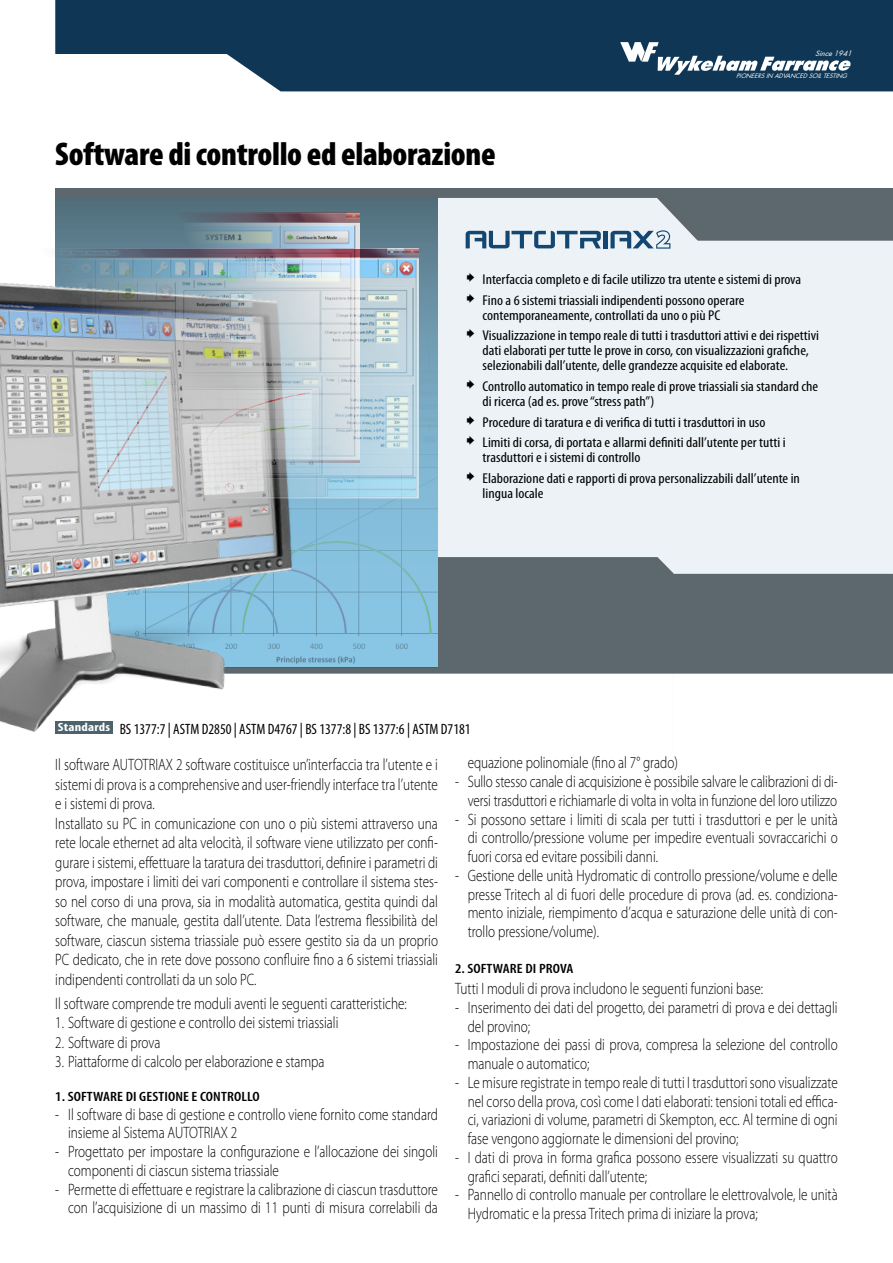
<style>
.page{position:relative;width:893px;height:1263px;background:#fff}
.page>*{position:absolute;margin:0;border:0;box-sizing:border-box;transform-origin:0 0}
.t1{font:900 condensed 33px "Myriad Pro";letter-spacing:-.01em;color:#000}
._02_txt_Intro_rientr{font:300 16.5px/18.8px "Myriad Pro";color:#000;scale:.8 1}
._02_txt_Intro{font:300 16.5px/19.5px "Myriad Pro";color:#000;text-align:justify;scale:.8 1}
._01_Standard{font:condensed 15px "Myriad Pro";color:#000}
.t2{font:condensed 14.25px/15px "Myriad Pro";color:#000;scale:1.1 1}
._02_tit_01_Products{font:600 condensed 13.5px "Myriad Pro";letter-spacing:.005em;color:#000;scale:1.15 1}
.t3{font:700 condensed 12px "Myriad Pro";letter-spacing:.015em;color:#fff;scale:1.2 1}
.t4{font:italic 7.05px "Futura";color:#fff}
.t5{font:italic 6px "Futura";letter-spacing:.005em;color:#fff}
</style>
<div class="page">
<svg style="left:55px;top:0;width:838px;height:91px;background:#284c67"></svg>
<svg style="left:620px;top:42px;width:232px;height:33px"></svg>
<div style="left:55px;top:188px;width:838px;height:482px;background:#5d686e"></div>
<div style="left:699px;top:241px;width:194px;height:316px;background:#ecf2f6"></div>
<svg style="left:55px;top:198px;width:383px;height:51px"></svg>
<div style="left:438px;top:198px;width:261px;height:359px;background:#ecf2f6"></div>
<div style="left:55px;top:667px;width:383px;height:7px;background:#5d686e"></div>
<hr style="left:603px;top:231px;width:4px;height:17px;background:#144672">
<svg style="left:466px;top:231px;width:135px;height:17px;background:#8aa4ba"></svg>
<svg style="left:610px;top:230px;width:60px;height:19px"></svg>
<svg style="left:438px;top:557px;width:455px;height:117px"></svg>
<img style="left:347px;top:246px;width:91px;height:421px">
<img style="left:0;top:283px;width:347px;height:451px">
<img style="left:88px;top:213px;width:271px;height:36px">
<img style="left:35px;top:249px;width:383px;height:249px">
<svg style="left:467px;top:273px;width:7px;height:9px"></svg>
<svg style="left:467px;top:294px;width:7px;height:9px"></svg>
<svg style="left:467px;top:329px;width:7px;height:9px"></svg>
<svg style="left:467px;top:380px;width:7px;height:9px"></svg>
<svg style="left:467px;top:415px;width:7px;height:9px"></svg>
<svg style="left:467px;top:436px;width:7px;height:9px"></svg>
<svg style="left:467px;top:472px;width:7px;height:8px"></svg>
<p class="t1" style="left:55px;top:136px;width:442px">Software di controllo ed elaborazione</p>
<p class="t4" style="left:815px;top:49px;width:40px">Since 1941</p>
<p class="t5" style="left:736px;top:72px;width:114px">PIONEERS IN ADVANCED SOIL TESTING</p>
<p class="t2" style="left:483px;top:272px;width:291px">Interfaccia completo e di facile utilizzo tra utente e sistemi di prova</p>
<p class="t2" style="left:483px;top:293px;width:239px">Fino a 6 sistemi triassiali indipendenti possono operare contemporaneamente, controllati da uno o più PC</p>
<p class="t2" style="left:483px;top:328px;width:307px">Visualizzazione in tempo reale di tutti i trasduttori attivi e dei rispettivi dati elaborati per tutte le prove in corso, con visualizzazioni grafiche, selezionabili dall’utente, delle grandezze acquisite ed elaborate.</p>
<p class="t2" style="left:483px;top:379px;width:306px">Controllo automatico in tempo reale di prove triassiali sia standard che di ricerca (ad es. prove “stress path”)</p>
<p class="t2" style="left:483px;top:415px;width:259px">Procedure di taratura e di verifica di tutti i trasduttori in uso</p>
<p class="t2" style="left:483px;top:435px;width:277px">Limiti di corsa, di portata e allarmi definiti dall’utente per tutti i trasduttori e i sistemi di controllo</p>
<p class="t2" style="left:483px;top:471px;width:290px">Elaborazione dati e rapporti di prova personalizzabili dall’utente in lingua locale</p>
<p class="t3" style="left:58px;top:721px;width:45px">Standards</p>
<p class="_01_Standard" style="left:120px;top:720px;width:352px">BS 1377:7 | ASTM D2850 | ASTM D4767 | BS 1377:8 | BS 1377:6 | ASTM D7181</p>
<p class="_02_txt_Intro" style="left:55px;top:755px;width:480px">Il software AUTOTRIAX 2 software costituisce un’interfaccia tra l’utente e i sistemi di prova is a comprehensive and user-friendly interface tra l’utente e i sistemi di prova.</p>
<p class="_02_txt_Intro" style="left:55px;top:814px;width:480px">Installato su PC in comunicazione con uno o più sistemi attraverso una rete locale ethernet ad alta velocità, il software viene utilizzato per confi&shy;gurare i sistemi, effettuare la taratura dei trasduttori, definire i parametri di prova, impostare i limiti dei vari componenti e controllare il sistema stes&shy;so nel corso di una prova, sia in modalità automatica, gestita quindi dal software, che manuale, gestita dall’utente. Data l’estrema flessibilità del software, ciascun sistema triassiale può essere gestito sia da un proprio PC dedicato, che in rete dove possono confluire fino a 6 sistemi triassiali indipendenti controllati da un solo PC.</p>
<p class="_02_txt_Intro" style="left:55px;top:994px;width:441px">Il software comprende tre moduli aventi le seguenti caratteristiche:</p>
<p class="_02_txt_Intro_rientr" style="left:55px;top:1013px;width:356px">1. Software di gestione e controllo dei sistemi triassiali</p>
<p class="_02_txt_Intro_rientr" style="left:55px;top:1033px;width:133px">2. Software di prova</p>
<p class="_02_txt_Intro_rientr" style="left:55px;top:1052px;width:338px">3. Piattaforme di calcolo per elaborazione e stampa</p>
<p class="_02_tit_01_Products" style="left:55px;top:1089px;width:179px">1. SOFTWARE DI GESTIONE E CONTROLLO</p>
<p class="_02_txt_Intro_rientr" style="left:68px;top:1105px;width:464px;text-indent:-13px">- Il software di base di gestione e controllo viene fornito come standard insieme al Sistema AUTOTRIAX 2</p>
<p class="_02_txt_Intro_rientr" style="left:68px;top:1142px;width:464px;text-indent:-13px">- Progettato per impostare la configurazione e l’allocazione dei singoli componenti di ciascun sistema triassiale</p>
<p class="_02_txt_Intro_rientr" style="left:55px;top:1180px;width:480px;text-align:right">- Permette di effettuare e registrare la calibrazione di ciascun trasduttore con l’acquisizione di un massimo di 11 punti di misura correlabili da</p>
<p class="_02_txt_Intro_rientr" style="left:468px;top:754px;width:264px">equazione polinomiale (fino al 7° grado)</p>
<p class="_02_txt_Intro_rientr" style="left:455px;top:772px;width:480px;text-align:right">- Sullo stesso canale di acquisizione è possibile salvare le calibrazioni di di&shy;versi trasduttori e richiamarle di volta in volta in funzione del loro utilizzo</p>
<p class="_02_txt_Intro_rientr" style="left:468px;top:810px;width:464px;text-align:justify;text-indent:-13px">- Si possono settare i limiti di scala per tutti i trasduttori e per le unità di controllo/pressione volume per impedire eventuali sovraccarichi o fuori corsa ed evitare possibili danni.</p>
<p class="_02_txt_Intro_rientr" style="left:468px;top:866px;width:464px;text-align:justify;text-indent:-13px">- Gestione delle unità Hydromatic di controllo pressione/volume e delle presse Tritech al di fuori delle procedure di prova (ad. es. condiziona&shy;mento iniziale, riempimento d’acqua e saturazione delle unità di con&shy;trollo pressione/volume).</p>
<p class="_02_tit_01_Products" style="left:455px;top:961px;width:105px">2. SOFTWARE DI PROVA</p>
<p class="_02_txt_Intro" style="left:455px;top:979px;width:387px">Tutti I moduli di prova includono le seguenti funzioni base:</p>
<p class="_02_txt_Intro_rientr" style="left:468px;top:998px;width:464px;text-indent:-13px">- Inserimento dei dati del progetto, dei parametri di prova e dei dettagli del provino;</p>
<p class="_02_txt_Intro_rientr" style="left:468px;top:1036px;width:464px;text-indent:-13px">- Impostazione dei passi di prova, compresa la selezione del controllo manuale o automatico;</p>
<p class="_02_txt_Intro_rientr" style="left:468px;top:1073px;width:464px;text-align:justify;text-indent:-13px">- Le misure registrate in tempo reale di tutti I trasduttori sono visualizzate nel corso della prova, così come I dati elaborati: tensioni totali ed effica&shy;ci, variazioni di volume, parametri di Skempton, ecc. Al termine di ogni fase vengono aggiornate le dimensioni del provino;</p>
<p class="_02_txt_Intro_rientr" style="left:468px;top:1148px;width:464px;text-indent:-13px">- I dati di prova in forma grafica possono essere visualizzati su quattro grafici separati, definiti dall’utente;</p>
<p class="_02_txt_Intro_rientr" style="left:468px;top:1186px;width:464px;text-indent:-13px">- Pannello di controllo manuale per controllare le elettrovalvole, le unità<br>Hydromatic e la pressa Tritech prima di iniziare la prova;</p>
</div>
